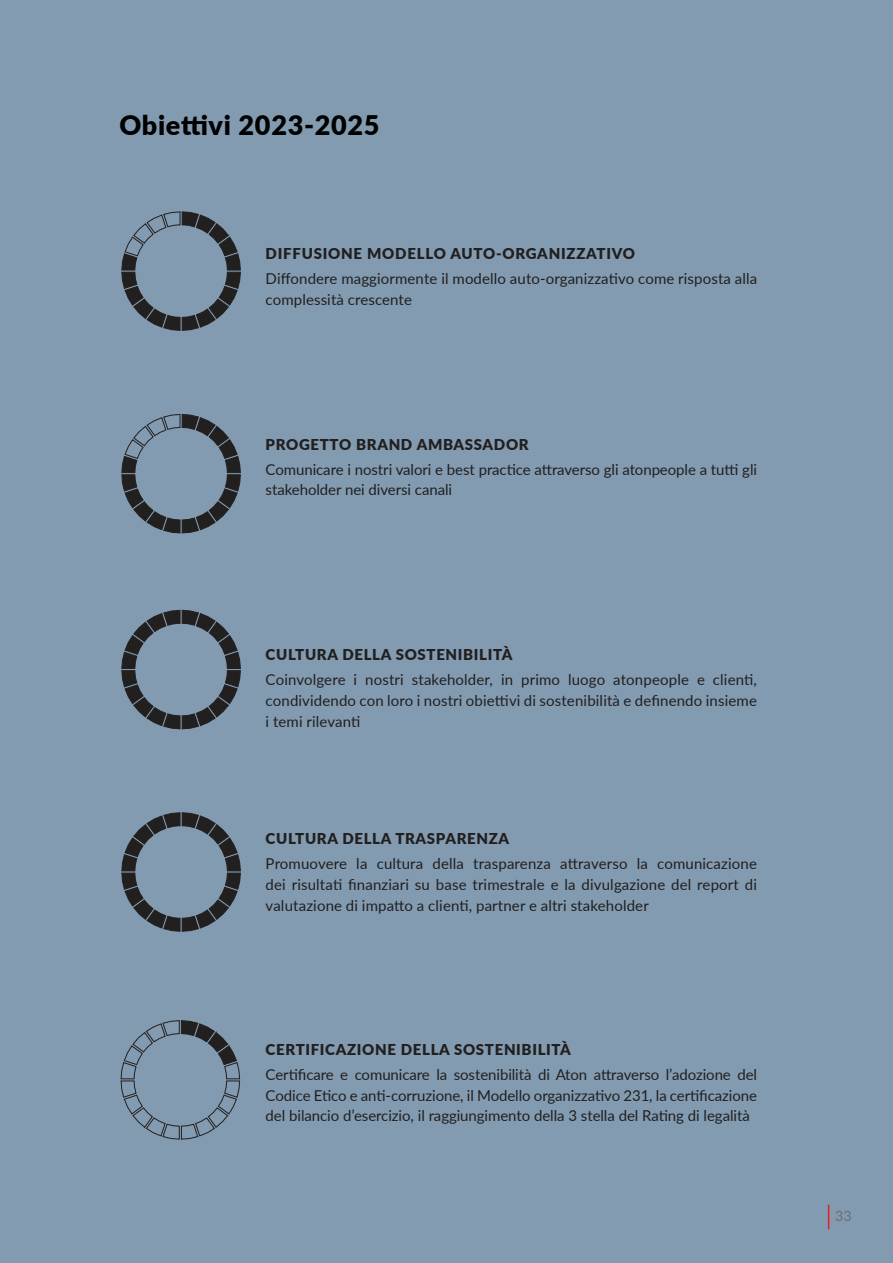
<style>
.page{position:relative;width:893px;height:1263px;background:#829bb1}
.page>*{position:absolute;margin:0;border:0;box-sizing:border-box;transform-origin:0 0}
.t1{font:900 27px "Lato";letter-spacing:.025em;color:#000}
.t2{font:15px/20.5px "Lato";letter-spacing:.005em;color:#221f1f;text-align:justify}
.t3{font:900 15px "Lato";letter-spacing:.045em;color:#221f1f}
.t4{font:14.25px "Lato";color:#6d6e70}
</style>
<div class="page">
<svg style="left:121px;top:211px;width:120px;height:120px"></svg>
<svg style="left:121px;top:414px;width:120px;height:120px"></svg>
<svg style="left:121px;top:609px;width:120px;height:121px"></svg>
<svg style="left:121px;top:812px;width:120px;height:120px"></svg>
<svg style="left:120px;top:1020px;width:120px;height:120px"></svg>
<svg style="left:828px;top:1205px;width:1px;height:24px"></svg>
<h1 class="t1" style="left:119px;top:105px;width:262px">Obiettivi 2023-2025</h1>
<p class="t3" style="left:266px;top:243px;width:371px">DIFFUSIONE MODELLO AUTO-ORGANIZZATIVO</p>
<p class="t2" style="left:266px;top:268px;width:493px">Diffondere maggiormente il modello auto-organizzativo come risposta alla complessità crescente</p>
<p class="t3" style="left:266px;top:433px;width:265px">PROGETTO BRAND AMBASSADOR</p>
<p class="t2" style="left:266px;top:458px;width:493px">Comunicare i nostri valori e best practice attraverso gli atonpeople a tutti gli stakeholder nei diversi canali</p>
<p class="t3" style="left:266px;top:644px;width:248px">CULTURA DELLA SOSTENIBILITÀ</p>
<p class="t2" style="left:266px;top:669px;width:493px">Coinvolgere i nostri stakeholder, in primo luogo atonpeople e clienti, condividendo con loro i nostri obiettivi di sostenibilità e definendo insieme i temi rilevanti</p>
<p class="t3" style="left:266px;top:828px;width:245px">CULTURA DELLA TRASPARENZA</p>
<p class="t2" style="left:266px;top:853px;width:493px">Promuovere la cultura della trasparenza attraverso la comunicazione dei risultati finanziari su base trimestrale e la divulgazione del report di valutazione di impatto a clienti, partner e altri stakeholder</p>
<p class="t3" style="left:266px;top:1038px;width:307px">CERTIFICAZIONE DELLA SOSTENIBILITÀ</p>
<p class="t2" style="left:266px;top:1064px;width:493px">Certificare e comunicare la sostenibilità di Aton attraverso l’adozione del Codice Etico e anti-corruzione, il Modello organizzativo 231, la certificazione del bilancio d’esercizio, il raggiungimento della 3 stella del Rating di legalità</p>
<p class="t4" style="left:835px;top:1206px;width:18px">33</p>
</div>
